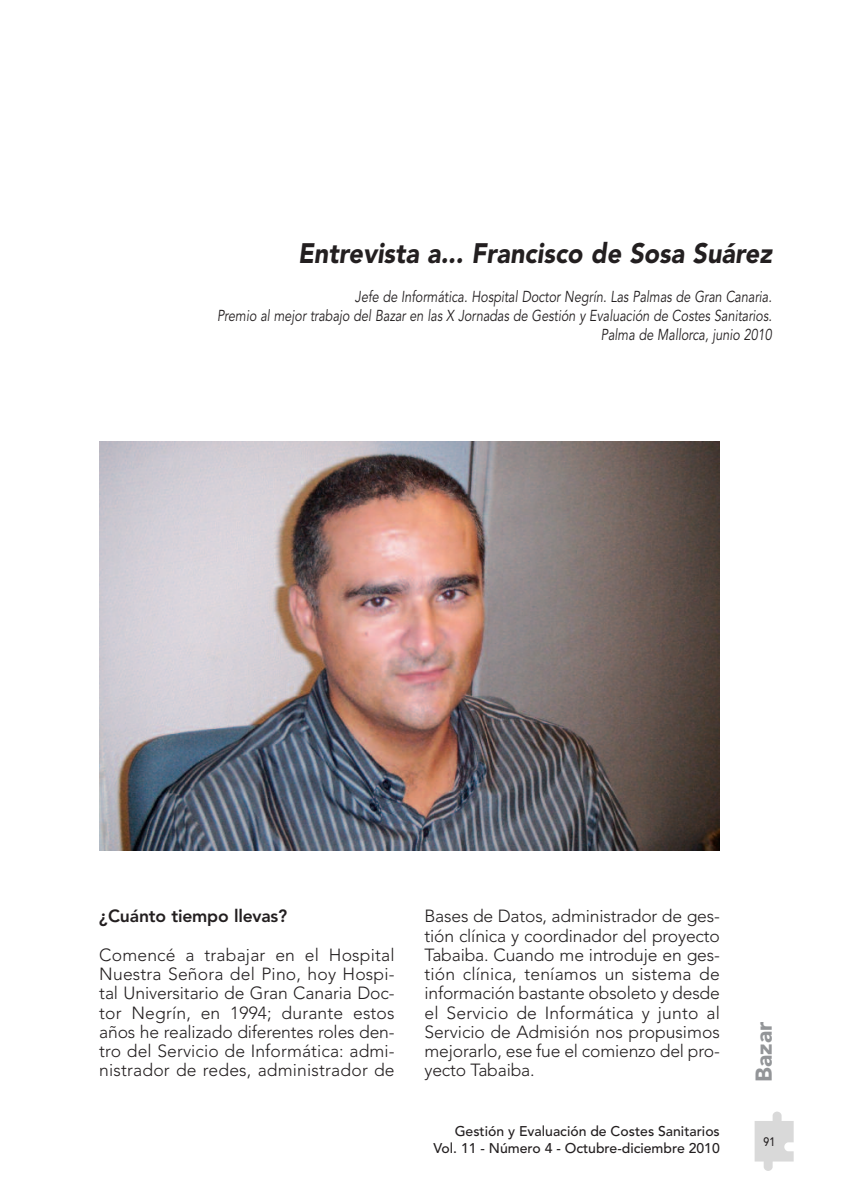
<style>
.page{position:relative;width:844px;height:1191px;background:#fff}
.page>*{position:absolute;margin:0;border:0;box-sizing:border-box;transform-origin:0 0}
.t1{font:italic 900 28px "Avenir";color:#231f20;scale:.9 1}
.t2{font:900 22.75px "Avenir";color:#939598}
.t3{font:300 17.5px/19.2px "Avenir";color:#231f20;text-align:justify}
.t4{font:800 17.5px "Avenir";letter-spacing:-.01em;color:#231f20}
.t5{font:italic 15.75px/19.2px "Avenir";color:#231f20;text-align:right;scale:.8 1}
.t6{font:500 14px/17.5px "Avenir";color:#231f20;text-align:right}
.t7{font:500 12.25px "Avenir";color:#231f20;scale:.85 1}
</style>
<div class="page">
<svg style="left:766px;top:1121px;width:28px;height:50px"></svg>
<svg style="left:754px;top:1111px;width:39px;height:59px"></svg>
<img style="left:99px;top:441px;width:620px;height:409px">
<h1 class="t1" style="left:298px;top:242px;width:528px">Entrevista a... Francisco de Sosa Suárez</h1>
<p class="t5" style="left:217px;top:288px;width:695px">Jefe de Informática. Hospital Doctor Negrín. Las Palmas de Gran Canaria.<br>Premio al mejor trabajo del Bazar en las X Jornadas de Gestión y Evaluación de Costes Sanitarios.<br>Palma de Mallorca, junio 2010</p>
<p class="t4" style="left:99px;top:909px;width:189px">¿Cuánto tiempo llevas?</p>
<p class="t3" style="left:99px;top:946px;width:297px">Comencé a trabajar en el Hospital Nuestra Señora del Pino, hoy Hospi&shy;tal Universitario de Gran Canaria Doc&shy;tor Negrín, en 1994; durante estos años he realizado diferentes roles den&shy;tro del Servicio de Informática: admi&shy;nistrador de redes, administrador de</p>
<p class="t3" style="left:424px;top:908px;width:297px">Bases de Datos, administrador de ges&shy;tión clínica y coordinador del proyecto Tabaiba. Cuando me introduje en ges&shy;tión clínica, teníamos un sistema de información bastante obsoleto y desde el Servicio de Informática y junto al Servicio de Admisión nos propusimos mejorarlo, ese fue el comienzo del pro&shy;yecto Tabaiba.</p>
<h2 class="t2" style="left:754px;top:1081px;width:61px;rotate:-90deg">Bazar</h2>
<p class="t6" style="left:433px;top:1123px;width:288px">Gestión y Evaluación de Costes Sanitarios<br>Vol. 11 - Número 4 - Octubre-diciembre 2010</p>
<p class="t7" style="left:763px;top:1136px;width:15px">91</p>
</div>
